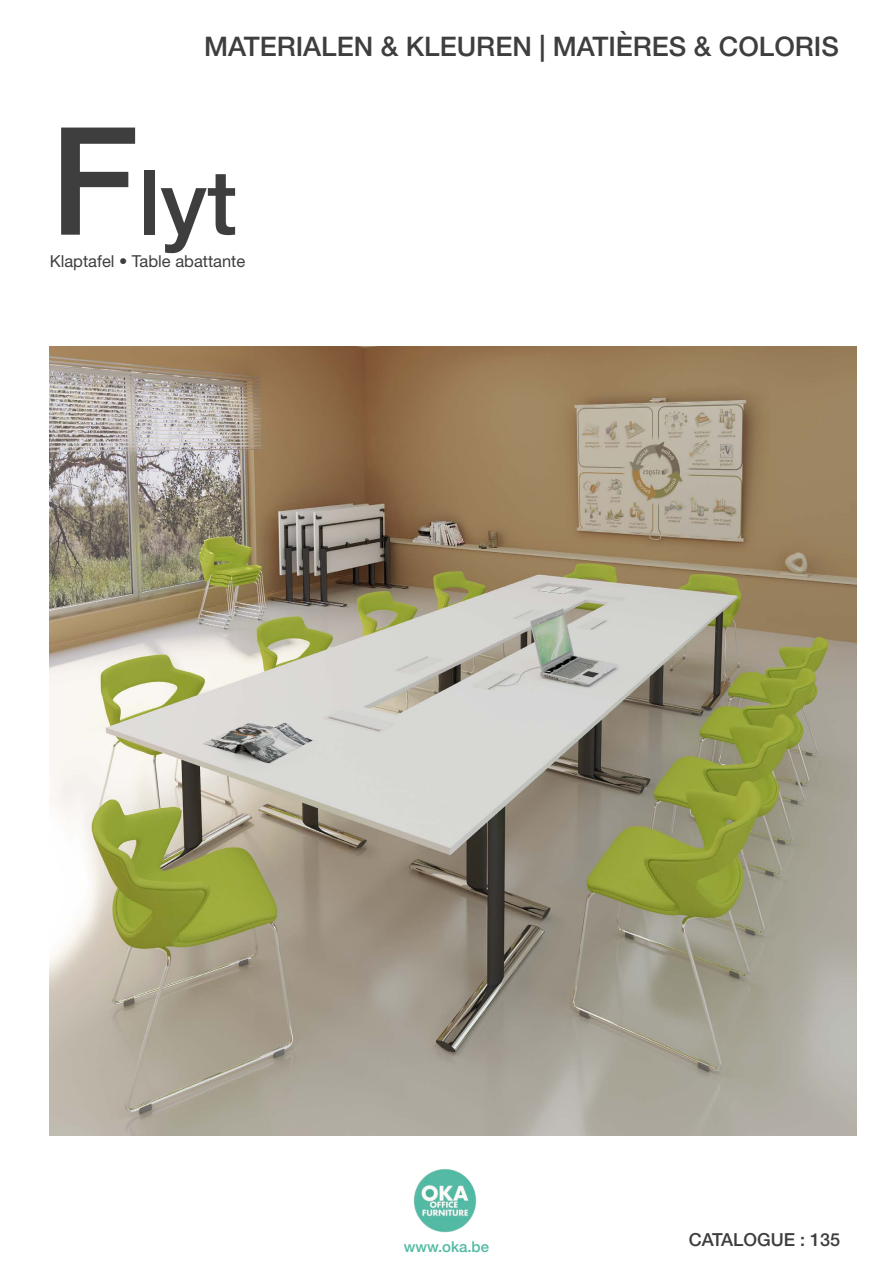
<style>
.page{position:relative;width:893px;height:1263px;background:#fff}
.page>*{position:absolute;margin:0;border:0;box-sizing:border-box;transform-origin:0 0}
.t1{font:500 90px "Helvetica Neue LT Std";color:#3e3e3f}
.t2{font:500 27px "Helvetica Neue LT Std";color:#3e3e3f}
.t3{font:500 18px "Helvetica Neue LT Std";color:#3e3e3f}
.t4{font:16.5px "Helvetica Neue LT Std";color:#3e3e3f}
.t5{font:500 15px "Helvetica Neue LT Std";color:#51baa4}
.s1{font-size:150px}
.s2{font-weight:500}
</style>
<div class="page">
<img style="left:50px;top:346px;width:807px;height:789px">
<img style="left:413px;top:1169px;width:64px;height:63px">
<p class="t2" style="left:204px;top:30px;width:636px">MATERIALEN &amp; KLEUREN | MATIÈRES &amp; COLORIS</p>
<p class="t1" style="left:50px;top:149px;width:189px"><span class="s1">F</span>lyt</p>
<p class="t4" style="left:50px;top:252px;width:197px">Klaptafel <span class="s2">•</span> Table abattante</p>
<p class="t5" style="left:404px;top:1238px;width:87px">www.oka.be</p>
<p class="t3" style="left:689px;top:1229px;width:153px">CATALOGUE : 135</p>
</div>
